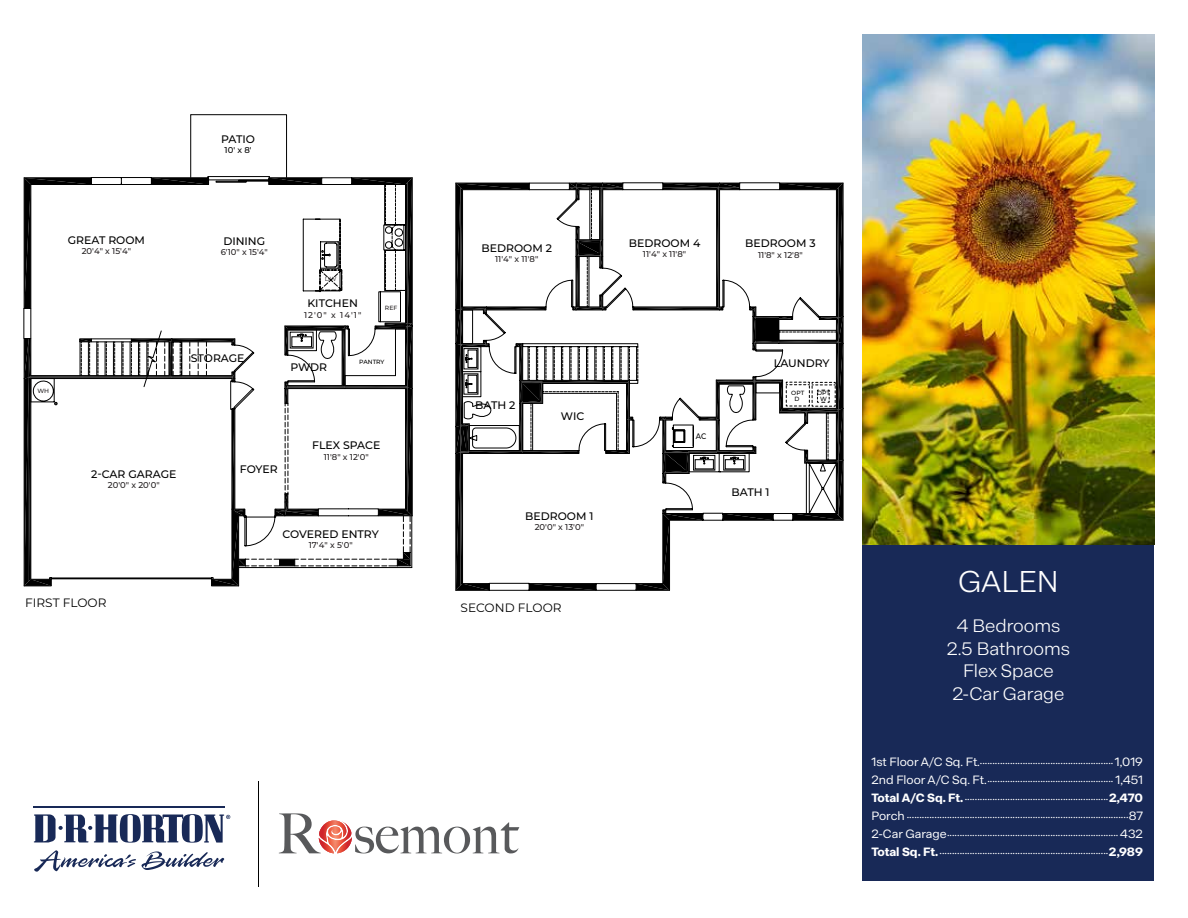
<style>
.page{position:relative;width:1188px;height:918px;background:#fff}
.page>*{position:absolute;margin:0;border:0;box-sizing:border-box;transform-origin:0 0}
.t1{font:500 55.35px "Big Caslon";color:#58595b}
.t2{font:300 30px "Decagram";color:#fff}
.t3{font:300 18px/22.5px "Decagram";color:#fff;text-align:center}
.t4{font:12.15px "Montserrat";color:#010101}
.t5{font:500 10.95px "Montserrat";color:#000}
.t6{font:500 8.55px "Montserrat";color:#231f20}
.t7{font:500 8.55px "Montserrat";color:#000}
.t8{font:500 8.1px "Montserrat";color:#000;scale:.91 1}
.t9{font:7.5px "Decagram";color:#fff}
.t10{font:500 6px/5.8px "Montserrat";color:#010101;text-align:center}
.t11{font:500 6px "Montserrat";color:#000}
.t12{font:500 6px "Montserrat";color:#231f20}
.t13{font:6px "Montserrat";color:#231f20}
.s1{font-size:12px}
.s2{font-weight:700;font-size:12px}
</style>
<div class="page">
<svg style="left:456px;top:183px;width:388px;height:408px"></svg>
<div style="left:756px;top:319px;width:22px;height:22px;background:#000"></div>
<svg style="left:24px;top:115px;width:389px;height:471px"></svg>
<div style="left:863px;top:491px;width:291px;height:390px;background:#182957"></div>
<img style="left:863px;top:35px;width:291px;height:509px">
<hr style="left:34px;top:806px;width:191px;height:2px;background:#182957">
<svg style="left:34px;top:814px;width:196px;height:29px"></svg>
<svg style="left:34px;top:850px;width:190px;height:22px"></svg>
<hr style="left:258px;top:781px;width:1px;height:106px;background:#000">
<svg style="left:318px;top:820px;width:34px;height:34px"></svg>
<h3 class="t5" style="left:221px;top:131px;width:35px">PATIO</h3>
<p class="t7" style="left:225px;top:144px;width:29px">10' x 8'</p>
<h3 class="t5" style="left:68px;top:233px;width:79px">GREAT ROOM</h3>
<p class="t6" style="left:82px;top:245px;width:51px">20'4" x 15'4"</p>
<h3 class="t5" style="left:223px;top:233px;width:43px">DINING</h3>
<p class="t6" style="left:221px;top:246px;width:49px">6'10" x 15'4"</p>
<h3 class="t5" style="left:482px;top:240px;width:72px">BEDROOM 2</h3>
<p class="t6" style="left:495px;top:253px;width:45px">11'4" x 11'8"</p>
<h3 class="t5" style="left:629px;top:235px;width:73px">BEDROOM 4</h3>
<p class="t6" style="left:643px;top:248px;width:45px">11'4" x 11'8"</p>
<h3 class="t5" style="left:745px;top:236px;width:72px">BEDROOM 3</h3>
<p class="t6" style="left:758px;top:249px;width:46px">11'8" x 12'8"</p>
<p class="t13" style="left:325px;top:275px;width:13px">DW</p>
<h3 class="t5" style="left:307px;top:295px;width:52px">KITCHEN</h3>
<p class="t6" style="left:304px;top:309px;width:59px">12'0" x 14'1"</p>
<p class="t12" style="left:385px;top:303px;width:14px">REF</p>
<h3 class="t5" style="left:191px;top:350px;width:55px">STORAGE</h3>
<h3 class="t5" style="left:290px;top:359px;width:38px">PWDR</h3>
<p class="t11" style="left:359px;top:358px;width:27px">PANTRY</p>
<h3 class="t5" style="left:774px;top:356px;width:57px">LAUNDRY</h3>
<p class="t12" style="left:37px;top:387px;width:13px">WH</p>
<h3 class="t5" style="left:475px;top:397px;width:42px">BATH 2</h3>
<p class="t10" style="left:791px;top:390px;width:15px">OPT<br>D</p>
<p class="t10" style="left:817px;top:390px;width:15px">OPT<br>W</p>
<h3 class="t5" style="left:561px;top:408px;width:25px">WIC</h3>
<p class="t8" style="left:696px;top:431px;width:13px">AC</p>
<h3 class="t5" style="left:312px;top:438px;width:70px">FLEX SPACE</h3>
<p class="t6" style="left:324px;top:451px;width:46px">11'8" x 12'0"</p>
<h3 class="t5" style="left:91px;top:467px;width:87px">2-CAR GARAGE</h3>
<p class="t6" style="left:108px;top:479px;width:53px">20'0" x 20'0"</p>
<h3 class="t5" style="left:240px;top:462px;width:39px">FOYER</h3>
<h3 class="t5" style="left:732px;top:485px;width:40px">BATH 1</h3>
<h3 class="t5" style="left:283px;top:526px;width:98px">COVERED ENTRY</h3>
<p class="t6" style="left:309px;top:539px;width:45px">17'4" x 5'0"</p>
<h3 class="t5" style="left:525px;top:509px;width:70px">BEDROOM 1</h3>
<p class="t6" style="left:535px;top:521px;width:51px">20'0" x 13'0"</p>
<h2 class="t2" style="left:958px;top:563px;width:102px">GALEN</h2>
<h3 class="t4" style="left:25px;top:594px;width:83px">FIRST FLOOR</h3>
<h3 class="t4" style="left:461px;top:600px;width:103px">SECOND FLOOR</h3>
<h3 class="t3" style="left:947px;top:614px;width:125px">4 Bedrooms<br>2.5 Bathrooms<br>Flex Space<br>2-Car Garage</h3>
<h1 class="t1" style="left:277px;top:788px;width:243px">R semont</h1>
<p class="t9" style="left:872px;top:759px;width:273px"><span class="s1">1st Floor A/C Sq. Ft.</span>••••••••••••••••••••••••••••••••••••••••••••••••••••• <span class="s1">1,019</span></p>
<p class="t9" style="left:872px;top:777px;width:273px"><span class="s1">2nd Floor A/C Sq. Ft.</span>•••••••••••••••••••••••••••••••••••••••••••••••••• <span class="s1">1,451</span></p>
<p class="t9" style="left:872px;top:795px;width:273px"><span class="s2">Total A/C Sq. Ft.</span> •••••••••••••••••••••••••••••••••••••••••••••••••••••••••<span class="s2">2,470</span></p>
<p class="t9" style="left:872px;top:813px;width:273px"><span class="s1">Porch</span> ••••••••••••••••••••••••••••••••••••••••••••••••••••••••••••••••••••••••••••••••••••••••<span class="s1">87</span></p>
<p class="t9" style="left:872px;top:831px;width:273px"><span class="s1">2-Car Garage</span>•••••••••••••••••••••••••••••••••••••••••••••••••••••••••••••••••••• <span class="s1">432</span></p>
<p class="t9" style="left:872px;top:849px;width:273px"><span class="s2">Total Sq. Ft.</span> •••••••••••••••••••••••••••••••••••••••••••••••••••••••••••••••••••<span class="s2">2,989</span></p>
</div>
